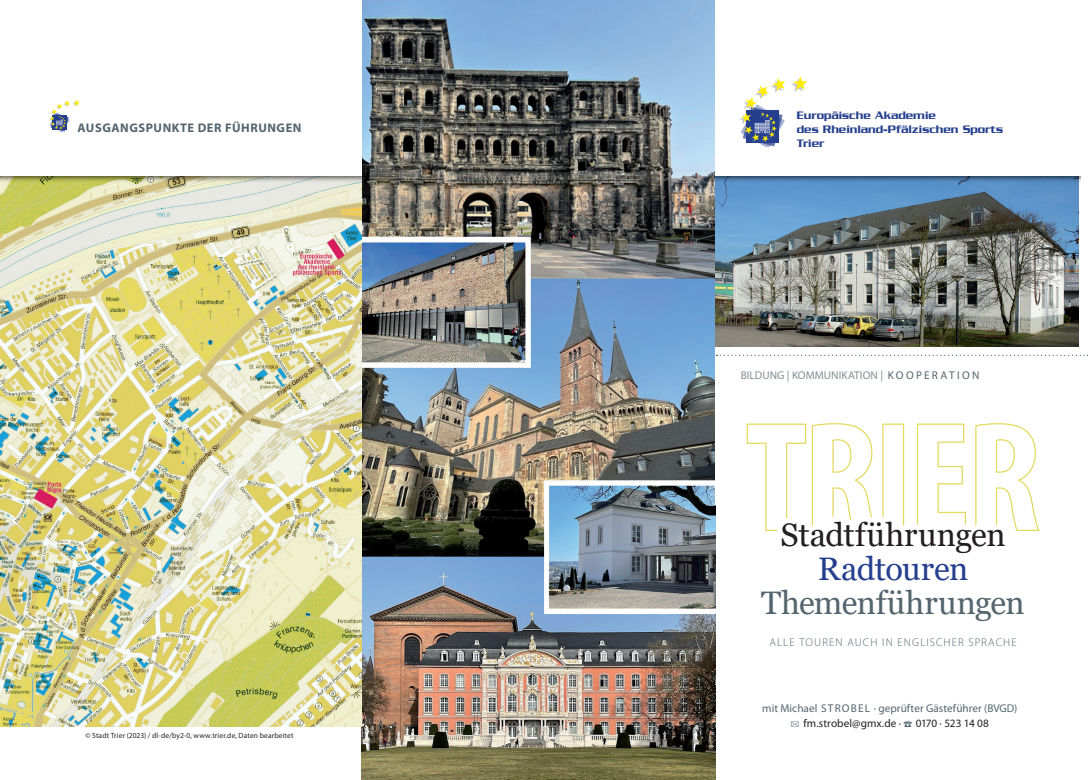
<style>
.page{position:relative;width:1088px;height:780px;background:#fff}
.page>*{position:absolute;margin:0;border:0;box-sizing:border-box;transform-origin:0 0}
.t1{font:32.5px "Georgia";letter-spacing:-.015em;color:#53656e}
.t2{font:32.5px "Georgia";color:#231f20}
.t3{font:32.5px "Georgia";letter-spacing:-.02em;color:#253f8e}
.t4{font:700 12.5px "Myriad Pro";letter-spacing:.045em;color:#53656e}
.t5{font:500 11.75px/14.1px "Serpentine";color:#253f8e}
.t6{font:11.25px "Myriad Pro";letter-spacing:.005em;color:#53656e}
.t7{font:11.25px "Myriad Pro";letter-spacing:.005em;color:#828f96}
.t8{font:300 11.25px "Myriad Pro";letter-spacing:.1em;color:#53656e}
.t9{font:11.25px "Myriad Pro";letter-spacing:.005em;color:#231f20}
.t10{font:11.25px "Myriad Pro";letter-spacing:-.02em;color:#231f20}
.t11{font:7.5px "Myriad Pro";letter-spacing:.02em;color:#231f20}
.s1{color:#53656e}
</style>
<div class="page">
<img style="left:361px;top:0;width:355px;height:779px">
<img style="left:0;top:185px;width:361px;height:541px">
<img style="left:0;top:176px;width:361px;height:9px">
<svg style="left:49px;top:99px;width:31px;height:34px"></svg>
<img style="left:716px;top:185px;width:363px;height:162px">
<img style="left:716px;top:176px;width:365px;height:9px">
<svg style="left:740px;top:76px;width:67px;height:71px"></svg>
<svg style="left:746px;top:423px;width:127px;height:92px"></svg>
<div style="left:882px;top:423px;width:22px;height:108px;border:1px solid #e5d95e"></div>
<svg style="left:916px;top:423px;width:50px;height:92px"></svg>
<svg style="left:975px;top:423px;width:65px;height:108px"></svg>
<div style="left:755px;top:515px;width:274px;height:110px;background:#fff"></div>
<svg style="left:716px;top:354px;width:372px;height:2px"></svg>
<h2 class="t4" style="left:78px;top:119px;width:225px">AUSGANGSPUNKTE DER FÜHRUNGEN</h2>
<h3 class="t5" style="left:797px;top:108px;width:208px">Europäische Akademie<br>des Rheinland-Pfälzischen Sports<br>Trier</h3>
<h3 class="t7" style="left:741px;top:368px;width:240px">Bildung | Kommunikation | <span class="s1">K o o p e r at i o n</span></h3>
<h1 class="t2" style="left:780px;top:515px;width:226px">Stadtführungen</h1>
<h1 class="t3" style="left:818px;top:549px;width:152px">Radtouren</h1>
<h1 class="t1" style="left:761px;top:583px;width:265px">Themenführungen</h1>
<h3 class="t8" style="left:769px;top:636px;width:249px">ALLE TOUREN AUCH IN ENGLISCHER SPRACHE</h3>
<p class="t11" style="left:86px;top:731px;width:209px">© Stadt Trier (2023) / dl-de/by2-0, www.trier.de, Daten bearbeitet</p>
<h3 class="t6" style="left:762px;top:701px;width:257px">mit Michael St rob el · geprüfter Gästeführer (BVGD)</h3>
<h3 class="t9" style="left:803px;top:716px;width:99px">fm.strobel@gmx.de ·</h3>
<h3 class="t10" style="left:915px;top:716px;width:75px">0170 · 523 14 08</h3>
</div>
